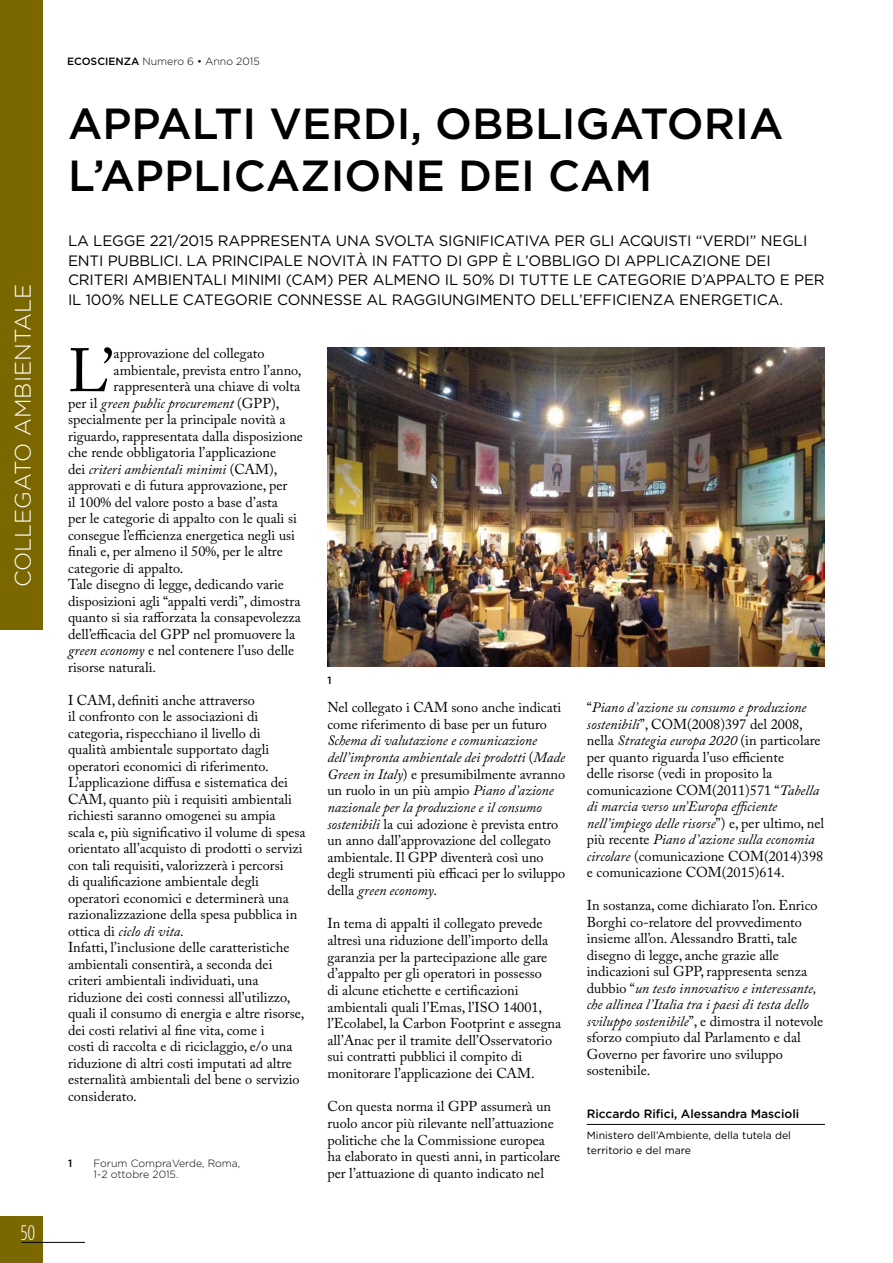
<style>
.page{position:relative;width:893px;height:1263px;background:#fff}
.page>*{position:absolute;margin:0;border:0;box-sizing:border-box;transform-origin:0 0}
.t1{font:60.6px "Adobe Caslon Pro";color:#000}
.t2{font:500 43.5px/52.5px "Gotham HTF";color:#000}
.t3{font:300 22.5px "Gotham HTF";color:#fff}
.t4{font:300 condensed 21px "Gotham HTF";color:#fff}
.t5{font:15px/19.5px "Gotham HTF";letter-spacing:-.01em;color:#000}
.t6{font:14.25px/16.5px "Adobe Caslon Pro";color:#000}
.t7{font:italic 14.25px "Adobe Caslon Pro";color:#000}
.t8{font:500 12px "Gotham";color:#000}
.t9{font:300 10.5px/11.2px "Gotham HTF";color:#000}
.t10{font:10.5px/15px "Gotham HTF";color:#000}
.t11{font:500 10.5px "Gotham HTF";color:#000}
.s1{font-weight:500}
.s2{font-style:normal}
.s3{font-style:italic}
</style>
<div class="page">
<div style="left:0;top:1216px;width:43px;height:47px;background:#7b6700"></div>
<hr style="left:21px;top:1242px;width:64px;height:1px;background:#000">
<div style="left:0;top:0;width:43px;height:629px;background:#7b6700"></div>
<hr style="left:587px;top:1124px;width:238px;height:1px;background:#000">
<img style="left:327px;top:348px;width:498px;height:319px">
<h3 class="t3" style="left:11px;top:587px;width:304px;rotate:-90deg">COLLEGATO AMBIENTALE</h3>
<h3 class="t4" style="left:21px;top:1221px;width:16px">50</h3>
<p class="t9" style="left:67px;top:55px;width:194px"><span class="s1">ECOSCIENZA</span> Numero 6 • Anno 2015</p>
<h2 class="t2" style="left:68px;top:96px;width:717px">APPALTI VERDI, OBBLIGATORIA<br>L’APPLICAZIONE DEI CAM</h2>
<p class="t5" style="left:68px;top:231px;width:758px">LA LEGGE 221/2015 RAPPRESENTA UNA SVOLTA SIGNIFICATIVA PER GLI ACQUISTI “VERDI” NEGLI ENTI PUBBLICI. LA PRINCIPALE NOVITÀ IN FATTO DI GPP È L’OBBLIGO DI APPLICAZIONE DEI CRITERI AMBIENTALI MINIMI (CAM) PER ALMENO IL 50% DI TUTTE LE CATEGORIE D’APPALTO E PER IL 100% NELLE CATEGORIE CONNESSE AL RAGGIUNGIMENTO DELL’EFFICIENZA ENERGETICA.</p>
<h1 class="t1" style="left:68px;top:335px;width:47px">L’</h1>
<p class="t6" style="left:114px;top:345px;width:152px">approvazione del collegato</p>
<p class="t6" style="left:114px;top:361px;width:189px">ambientale, prevista entro l’anno,</p>
<p class="t6" style="left:114px;top:378px;width:188px">rappresenterà una chiave di volta</p>
<p class="t7" style="left:68px;top:394px;width:213px"><span class="s2">per il</span> green public procurement <span class="s2">(GPP),</span></p>
<p class="t6" style="left:68px;top:411px;width:219px">specialmente per la principale novità a</p>
<p class="t6" style="left:68px;top:427px;width:236px">riguardo, rappresentata dalla disposizione</p>
<p class="t6" style="left:68px;top:444px;width:210px">che rende obbligatoria l’applicazione</p>
<p class="t7" style="left:68px;top:460px;width:211px"><span class="s2">dei</span> criteri ambientali minimi <span class="s2">(CAM),</span></p>
<p class="t6" style="left:68px;top:477px;width:221px">approvati e di futura approvazione, per</p>
<p class="t6" style="left:68px;top:493px;width:211px">il 100% del valore posto a base d’asta</p>
<p class="t6" style="left:68px;top:510px;width:230px">per le categorie di appalto con le quali si</p>
<p class="t6" style="left:68px;top:526px;width:229px">consegue l’efficienza energetica negli usi</p>
<p class="t6" style="left:68px;top:543px;width:216px">finali e, per almeno il 50%, per le altre</p>
<p class="t6" style="left:68px;top:559px;width:117px">categorie di appalto.</p>
<p class="t6" style="left:68px;top:576px;width:217px">Tale disegno di legge, dedicando varie</p>
<p class="t6" style="left:68px;top:592px;width:234px">disposizioni agli “appalti verdi”, dimostra</p>
<p class="t6" style="left:68px;top:609px;width:234px">quanto si sia rafforzata la consapevolezza</p>
<p class="t6" style="left:68px;top:625px;width:229px">dell’efficacia del GPP nel promuovere la</p>
<p class="t6" style="left:68px;top:642px;width:228px"><span class="s3">green economy</span> e nel contenere l’uso delle</p>
<p class="t6" style="left:68px;top:658px;width:90px">risorse naturali.</p>
<p class="t6" style="left:68px;top:691px;width:239px">I CAM, definiti anche attraverso<br>il confronto con le associazioni di categoria, rispecchiano il livello di<br>qualità ambientale supportato dagli operatori economici di riferimento.<br>L’applicazione diffusa e sistematica dei CAM, quanto più i requisiti ambientali richiesti saranno omogenei su ampia scala e, più significativo il volume di spesa orientato all’acquisto di prodotti o servizi con tali requisiti, valorizzerà i percorsi<br>di qualificazione ambientale degli operatori economici e determinerà una razionalizzazione della spesa pubblica in ottica di <span class="s3">ciclo di vita</span>.<br>Infatti, l’inclusione delle caratteristiche ambientali consentirà, a seconda dei criteri ambientali individuati, una riduzione dei costi connessi all’utilizzo, quali il consumo di energia e altre risorse, dei costi relativi al fine vita, come i<br>costi di raccolta e di riciclaggio, e/o una riduzione di altri costi imputati ad altre esternalità ambientali del bene o servizio considerato.</p>
<p class="t11" style="left:68px;top:1157px;width:6px">1</p>
<p class="t9" style="left:94px;top:1157px;width:148px">Forum CompraVerde, Roma,<br>1-2 ottobre 2015.</p>
<p class="t11" style="left:327px;top:674px;width:6px">1</p>
<p class="t6" style="left:327px;top:699px;width:235px">Nel collegato i CAM sono anche indicati come riferimento di base per un futuro</p>
<p class="t6" style="left:327px;top:732px;width:239px"><span class="s3">Schema di valutazione e comunicazione dell’impronta ambientale dei prodotti</span> (<span class="s3">Made Green in Italy</span>) e presumibilmente avranno un ruolo in un più ampio <span class="s3">Piano d’azione nazionale per la produzione e il consumo sostenibili</span> la cui adozione è prevista entro un anno dall’approvazione del collegato ambientale. Il GPP diventerà così uno degli strumenti più efficaci per lo sviluppo della <span class="s3">green economy</span>.</p>
<p class="t6" style="left:327px;top:915px;width:235px">In tema di appalti il collegato prevede altresì una riduzione dell’importo della garanzia per la partecipazione alle gare d’appalto per gli operatori in possesso<br>di alcune etichette e certificazioni ambientali quali l’Emas, l’ISO 14001, l’Ecolabel, la Carbon Footprint e assegna all’Anac per il tramite dell’Osservatorio sui contratti pubblici il compito di monitorare l’applicazione dei CAM.</p>
<p class="t6" style="left:327px;top:1098px;width:234px">Con questa norma il GPP assumerà un ruolo ancor più rilevante nell’attuazione politiche che la Commissione europea ha elaborato in questi anni, in particolare per l’attuazione di quanto indicato nel</p>
<p class="t6" style="left:587px;top:699px;width:239px">“<span class="s3">Piano d’azione su consumo e produzione sostenibili</span>”, COM(2008)397 del 2008, nella <span class="s3">Strategia europa 2020</span> (in particolare per quanto riguarda l’uso efficiente<br>delle risorse (vedi in proposito la comunicazione COM(2011)571 “<span class="s3">Tabella di marcia verso un’Europa efficiente nell’impiego delle risorse</span>”) e, per ultimo, nel più recente <span class="s3">Piano d’azione sulla economia circolare</span> (comunicazione COM(2014)398 e comunicazione COM(2015)614.</p>
<p class="t6" style="left:587px;top:897px;width:238px">In sostanza, come dichiarato l’on. Enrico Borghi co-relatore del provvedimento insieme all’on. Alessandro Bratti, tale disegno di legge, anche grazie alle indicazioni sul GPP, rappresenta senza dubbio “<span class="s3">un testo innovativo e interessante, che allinea l’Italia tra i paesi di testa dello sviluppo sostenibile</span>”, e dimostra il notevole sforzo compiuto dal Parlamento e dal Governo per favorire uno sviluppo sostenibile.</p>
<p class="t8" style="left:587px;top:1107px;width:214px">Riccardo Rifici, Alessandra Mascioli</p>
<p class="t10" style="left:587px;top:1128px;width:206px">Ministero dell’Ambiente, della tutela del territorio e del mare</p>
</div>
